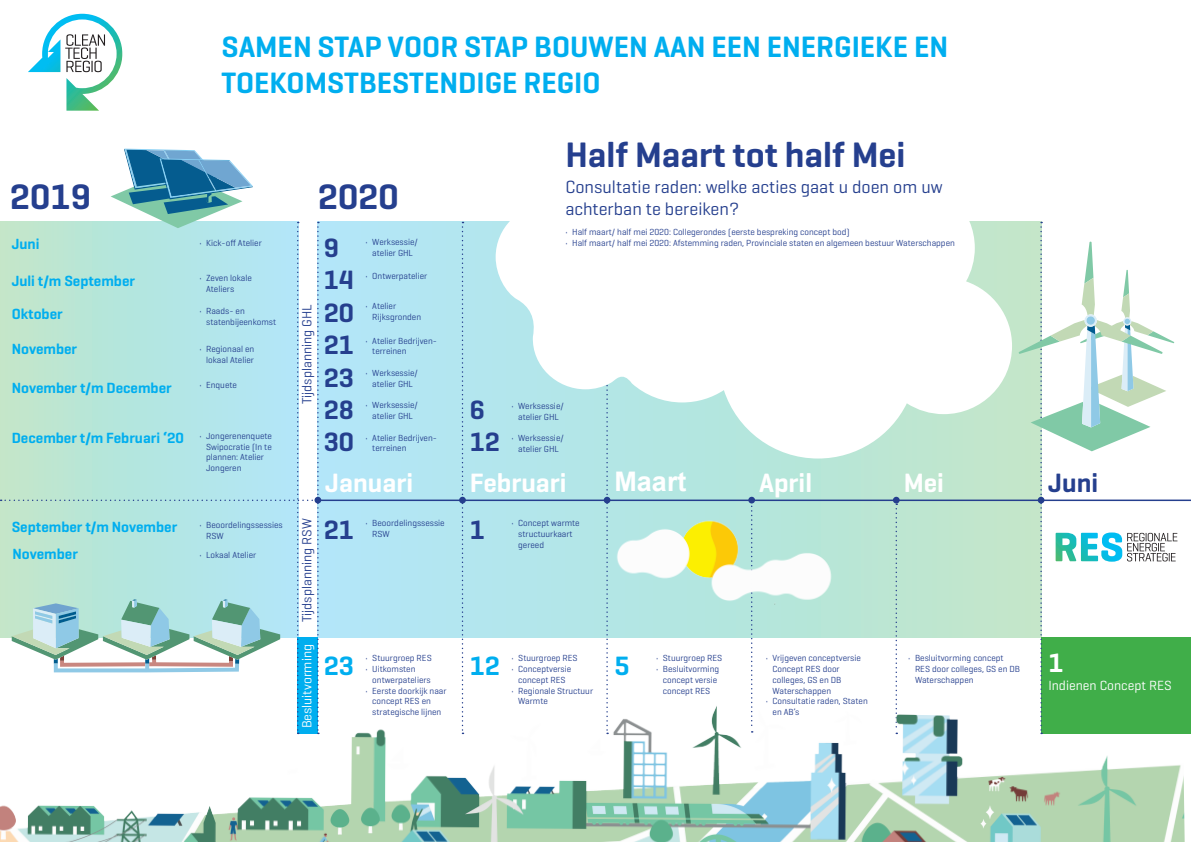
<style>
.page{position:relative;width:1191px;height:842px;background:#fff}
.page>*{position:absolute;margin:0;border:0;box-sizing:border-box;transform-origin:0 0}
.t1{font:600 36px "Geogrotesque";color:#253f8e}
.t2{font:600 30px/36px "Geogrotesque";color:#00aeef}
.t3{font:600 27px "Geogrotesque";color:#fff}
.t4{font:600 27px "Geogrotesque";color:#253f8e}
.t5{font:600 27px "Geogrotesque";color:#00aeef}
.t6{font:700 27px "Arial";color:#fff}
.t7{font:18px/21.6px "Geogrotesque";color:#253f8e}
.t8{font:600 15px "Geogrotesque";color:#00aeef}
.t9{font:13.5px "Geogrotesque";color:#fff}
.t10{font:13.5px "Geogrotesque";color:#253f8e}
.t11{font:9px/10.8px "Geogrotesque";color:#253f8e}
</style>
<div class="page">
<div style="left:1041px;top:637px;width:150px;height:97px;background:#40ae49"></div>
<div style="left:318px;top:222px;width:723px;height:415px;background:linear-gradient(to right,#afe6f9,#bee6c8)"></div>
<hr style="left:319px;top:499px;width:872px;height:2px;background:#253f8e">
<div style="left:314px;top:497px;width:7px;height:6px;background:#253f8e;border-radius:50%"></div>
<div style="left:459px;top:497px;width:7px;height:6px;background:#253f8e;border-radius:50%"></div>
<svg style="left:462px;top:222px;width:1px;height:375px"></svg>
<svg style="left:893px;top:497px;width:6px;height:100px"></svg>
<svg style="left:604px;top:458px;width:6px;height:19px"></svg>
<svg style="left:1018px;top:222px;width:159px;height:375px"></svg>
<img style="left:28px;top:14px;width:94px;height:97px">
<svg style="left:1px;top:149px;width:318px;height:448px"></svg>
<svg style="left:495px;top:221px;width:517px;height:237px"></svg>
<img style="left:0;top:597px;width:1184px;height:245px">
<img style="left:596px;top:477px;width:254px;height:130px">
<p class="t2" style="left:221px;top:28px;width:728px">SAMEN STAP VOOR STAP BOUWEN AAN EEN ENERGIEKE EN<br>TOEKOMSTBESTENDIGE REGIO</p>
<p class="t1" style="left:10px;top:174px;width:82px">2019</p>
<p class="t1" style="left:318px;top:174px;width:82px">2020</p>
<p class="t1" style="left:565px;top:132px;width:341px">Half Maart tot half Mei</p>
<p class="t7" style="left:565px;top:176px;width:379px">Consultatie raden: welke acties gaat u doen om uw achterban te bereiken?</p>
<p class="t8" style="left:12px;top:235px;width:29px">Juni</p>
<p class="t11" style="left:199px;top:237px;width:64px">• Kick-off Atelier</p>
<p class="t8" style="left:12px;top:272px;width:125px">Juli t/m September</p>
<p class="t11" style="left:206px;top:273px;width:47px;text-indent:-7px">• Zeven lokale<br>Ateliers</p>
<p class="t8" style="left:12px;top:304px;width:53px">Oktober</p>
<p class="t8" style="left:12px;top:340px;width:67px">November</p>
<p class="t11" style="left:206px;top:305px;width:71px;text-indent:-7px">• Raads- en statenbijeenkomst</p>
<p class="t11" style="left:199px;top:343px;width:56px;text-align:right">• Regionaal en lokaal Atelier</p>
<p class="t8" style="left:12px;top:378px;width:161px">November t/m December</p>
<p class="t8" style="left:12px;top:429px;width:174px">December t/m Februari ‘20</p>
<p class="t11" style="left:199px;top:379px;width:39px">• Enquete</p>
<p class="t11" style="left:206px;top:430px;width:67px;text-indent:-7px">• Jongerenenquete<br>Swipocratie (In te plannen: Atelier<br>Jongeren</p>
<p class="t10" style="left:298px;top:404px;width:102px;rotate:-90deg">Tijdsplanning GHL</p>
<p class="t4" style="left:324px;top:231px;width:17px">9</p>
<p class="t4" style="left:324px;top:263px;width:32px">14</p>
<p class="t4" style="left:324px;top:296px;width:32px">20</p>
<p class="t4" style="left:324px;top:328px;width:32px">21</p>
<p class="t4" style="left:324px;top:360px;width:32px">23</p>
<p class="t4" style="left:324px;top:393px;width:32px">28</p>
<p class="t4" style="left:324px;top:425px;width:32px">30</p>
<p class="t11" style="left:365px;top:236px;width:54px;text-align:center">• Werksessie/ atelier GHL</p>
<p class="t11" style="left:365px;top:270px;width:63px">• Ontwerpatelier</p>
<p class="t11" style="left:372px;top:301px;width:50px;text-indent:-7px">• Atelier<br>Rijksgronden</p>
<p class="t11" style="left:372px;top:335px;width:66px;text-indent:-7px">• Atelier Bedrijven&shy;terreinen</p>
<p class="t11" style="left:365px;top:367px;width:54px;text-align:center">• Werksessie/ atelier GHL</p>
<p class="t11" style="left:365px;top:399px;width:54px;text-align:center">• Werksessie/ atelier GHL</p>
<p class="t11" style="left:372px;top:432px;width:66px;text-indent:-7px">• Atelier Bedrijven&shy;terreinen</p>
<p class="t11" style="left:565px;top:226px;width:286px">• Half maart/ half mei 2020: Collegerondes (eerste bespreking concept bod)</p>
<p class="t11" style="left:565px;top:237px;width:391px">• Half maart/ half mei 2020: Afstemming raden, Provinciale staten en algemeen bestuur Waterschappen</p>
<p class="t4" style="left:470px;top:393px;width:17px">6</p>
<p class="t4" style="left:470px;top:425px;width:32px">12</p>
<p class="t11" style="left:511px;top:400px;width:54px;text-align:center">• Werksessie/ atelier GHL</p>
<p class="t11" style="left:511px;top:432px;width:54px;text-align:center">• Werksessie/ atelier GHL</p>
<p class="t3" style="left:325px;top:466px;width:89px">Januari</p>
<p class="t3" style="left:470px;top:466px;width:98px">Februari</p>
<p class="t6" style="left:614px;top:464px;width:74px">Maart</p>
<p class="t3" style="left:759px;top:466px;width:55px">April</p>
<p class="t3" style="left:903px;top:466px;width:42px">Mei</p>
<p class="t4" style="left:1048px;top:466px;width:51px">Juni</p>
<p class="t8" style="left:12px;top:518px;width:167px">September t/m November</p>
<p class="t8" style="left:12px;top:544px;width:67px">November</p>
<p class="t11" style="left:206px;top:519px;width:78px;text-indent:-7px">• Beoordelingssessies<br>RSW</p>
<p class="t11" style="left:199px;top:549px;width:58px">• Lokaal Atelier</p>
<p class="t10" style="left:298px;top:622px;width:105px;rotate:-90deg">Tijdsplanning RSW</p>
<p class="t11" style="left:372px;top:517px;width:74px;text-indent:-7px">• Beoordelingssessie<br>RSW</p>
<p class="t4" style="left:324px;top:513px;width:32px">21</p>
<p class="t4" style="left:470px;top:513px;width:17px">1</p>
<p class="t11" style="left:518px;top:517px;width:63px;text-indent:-7px">• Concept warmte structuurkaart gereed</p>
<p class="t9" style="left:298px;top:728px;width:86px;rotate:-90deg">Besluitvorming</p>
<p class="t5" style="left:324px;top:649px;width:32px">23</p>
<p class="t11" style="left:365px;top:652px;width:68px">• Stuurgroep RES</p>
<p class="t11" style="left:372px;top:663px;width:60px;text-indent:-7px">• Uitkomsten ontwerpateliers</p>
<p class="t11" style="left:372px;top:685px;width:76px;text-indent:-7px">• Eerste doorkijk naar concept RES en strategische lijnen</p>
<p class="t5" style="left:470px;top:649px;width:32px">12</p>
<p class="t11" style="left:511px;top:652px;width:68px">• Stuurgroep RES</p>
<p class="t11" style="left:511px;top:663px;width:61px;text-align:center">• Conceptversie concept RES</p>
<p class="t11" style="left:518px;top:685px;width:76px;text-indent:-7px">• Regionale Structuur<br>Warmte</p>
<p class="t5" style="left:614px;top:649px;width:17px">5</p>
<p class="t3" style="left:1048px;top:646px;width:17px">1</p>
<p class="t11" style="left:656px;top:652px;width:68px">• Stuurgroep RES</p>
<p class="t11" style="left:656px;top:663px;width:65px;text-align:center">• Besluitvorming concept versie concept RES</p>
<p class="t11" style="left:772px;top:652px;width:90px;text-indent:-7px">• Vrijgeven conceptversie<br>Concept RES door colleges, GS en DB<br>Waterschappen</p>
<p class="t11" style="left:772px;top:696px;width:97px;text-indent:-7px">• Consultatie raden, Staten en AB’s</p>
<p class="t11" style="left:915px;top:652px;width:107px;text-indent:-7px">• Besluitvorming concept<br>RES door colleges, GS en DB<br>Waterschappen</p>
<p class="t9" style="left:1048px;top:677px;width:125px">Indienen Concept RES</p>
</div>
